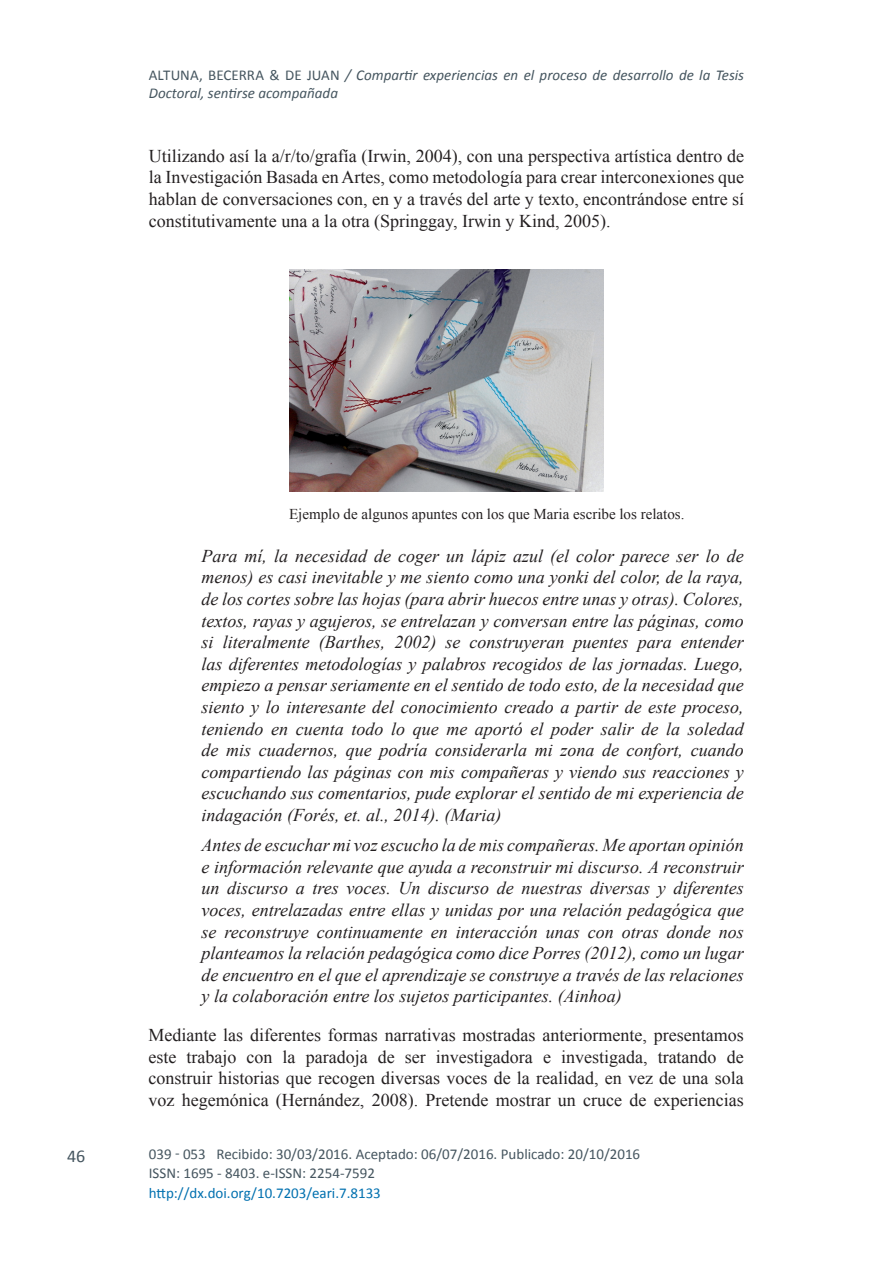
<style>
.page{position:relative;width:893px;height:1263px;background:#fff}
.page>*{position:absolute;margin:0;border:0;box-sizing:border-box;transform-origin:0 0}
.t1{font:italic 18px/21.6px "Times New Roman";color:#231f20;text-align:justify}
.t2{font:18px/21.6px "Times New Roman";color:#231f20;text-align:justify}
.t3{font:18px "Calibri";color:#45555f}
.t4{font:italic 15px/18px "Calibri";color:#45555f}
.t5{font:15px "Calibri";color:#45555f}
.t6{font:15px "Times New Roman";color:#231f20}
.t7{font:15px "Calibri";color:#0070af}
.s1{font-style:normal}
</style>
<div class="page">
<img style="left:289px;top:270px;width:315px;height:222px">
<p class="t4" style="left:149px;top:65px;width:597px"><span class="s1">ALTUNA, BECERRA &amp; DE JUAN</span> / Compartir experiencias en el proceso de desarrollo de la Tesis<br>Doctoral, sentirse acompañada</p>
<p class="t2" style="left:149px;top:145px;width:597px">Utilizando así la a/r/to/grafía (Irwin, 2004), con una perspectiva artística dentro de la Investigación Basada en Artes, como metodología para crear interconexiones que hablan de conversaciones con, en y a través del arte y texto, encontrándose entre sí constitutivamente una a la otra (Springgay, Irwin y Kind, 2005).</p>
<p class="t3" style="left:67px;top:1144px;width:20px">46</p>
<p class="t6" style="left:289px;top:503px;width:397px">Ejemplo de algunos apuntes con los que Maria escribe los relatos.</p>
<p class="t1" style="left:202px;top:545px;width:544px">Para mí, la necesidad de coger un lápiz azul (el color parece ser lo de menos) es casi inevitable y me siento como una yonki del color, de la raya, de los cortes sobre las hojas (para abrir huecos entre unas y otras). Colores, textos, rayas y agujeros, se entrelazan y conversan entre las páginas, como si literalmente (Barthes, 2002) se construyeran puentes para entender las diferentes metodologías y palabros recogidos de las jornadas. Luego, empiezo a pensar seriamente en el sentido de todo esto, de la necesidad que siento y lo interesante del conocimiento creado a partir de este proceso, teniendo en cuenta todo lo que me aportó el poder salir de la soledad de mis cuadernos, que podría considerarla mi zona de confort, cuando compartiendo las páginas con mis compañeras y viendo sus reacciones y escuchando sus comentarios, pude explorar el sentido de mi experiencia de indagación (Forés, et. al., 2014). (Maria)</p>
<p class="t1" style="left:202px;top:834px;width:544px">Antes de escuchar mi voz escucho la de mis compañeras. Me aportan opinión e información relevante que ayuda a reconstruir mi discurso. A reconstruir un discurso a tres voces. Un discurso de nuestras diversas y diferentes voces, entrelazadas entre ellas y unidas por una relación pedagógica que se reconstruye continuamente en interacción unas con otras donde nos planteamos la relación pedagógica como dice Porres (2012), como un lugar de encuentro en el que el aprendizaje se construye a través de las relaciones y la colaboración entre los sujetos participantes. (Ainhoa)</p>
<p class="t2" style="left:148px;top:1024px;width:597px">Mediante las diferentes formas narrativas mostradas anteriormente, presentamos este trabajo con la paradoja de ser investigadora e investigada, tratando de construir historias que recogen diversas voces de la realidad, en vez de una sola voz hegemónica (Hernández, 2008). Pretende mostrar un cruce de experiencias</p>
<p class="t5" style="left:216px;top:1145px;width:425px">Recibido: 30/03/2016. Aceptado: 06/07/2016. Publicado: 20/10/2016</p>
<p class="t5" style="left:149px;top:1145px;width:58px">039 - 053</p>
<p class="t7" style="left:149px;top:1183px;width:234px">http://dx.doi.org/10.7203/eari.7.8133</p>
<p class="t5" style="left:149px;top:1163px;width:228px">ISSN: 1695 - 8403. e-ISSN: 2254-7592</p>
</div>
